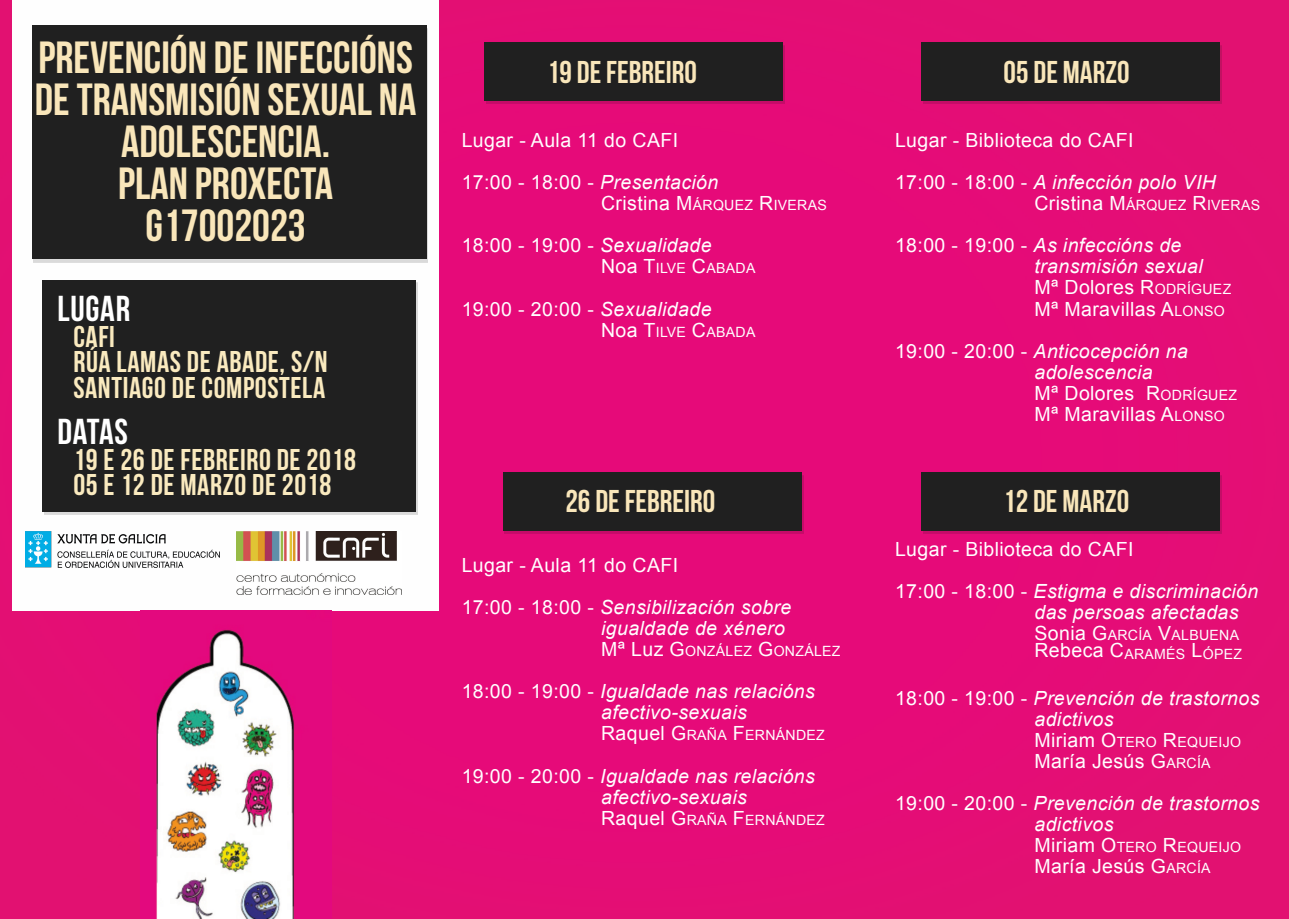
<style>
.page{position:relative;width:1289px;height:919px;background:#fff}
.page>*{position:absolute;margin:0;border:0;box-sizing:border-box;transform-origin:0 0}
.t1{font:45px/42px "Bebas Neue";color:#f9e6ba;text-align:center}
.t2{font:36px "Bebas Neue";letter-spacing:.02em;color:#fff}
.t3{font:31.5px "Bebas Neue";color:#f9e6ba}
.t4{font:30px/25.5px "Bebas Neue";letter-spacing:.02em;color:#faeabf}
.t5{font:19.5px/21px "Arial";letter-spacing:.02em;color:#fff}
.t6{font:italic 19.5px/21px "Arial";letter-spacing:.02em;color:#fff}
.t7{font:14.1px/18.1px "Arial";letter-spacing:.02em;color:#fff}
.s1{font-style:italic}
.s2{font-size:19.5px}
.s3{font-size:14.1px}
.s4{font-style:normal}
</style>
<div class="page">
<div style="left:0;top:0;width:1288px;height:918px;background:#e70678"></div>
<div style="left:13px;top:0;width:426px;height:610px;background:#fefefe"></div>
<div style="left:42px;top:280px;width:373px;height:231px;background:#202020"></div>
<img style="left:26px;top:532px;width:194px;height:35px">
<img style="left:486px;top:46px;width:298px;height:58px">
<div style="left:485px;top:43px;width:298px;height:58px;background:#202020"></div>
<img style="left:505px;top:475px;width:298px;height:58px">
<div style="left:503px;top:472px;width:298px;height:58px;background:#202020"></div>
<img style="left:923px;top:475px;width:298px;height:58px">
<div style="left:921px;top:472px;width:299px;height:58px;background:#202020"></div>
<img style="left:923px;top:46px;width:298px;height:58px">
<div style="left:921px;top:43px;width:299px;height:58px;background:#202020"></div>
<div style="left:32px;top:26px;width:394px;height:233px;background:#202020"></div>
<img style="left:156px;top:629px;width:139px;height:289px">
<img style="left:236px;top:532px;width:166px;height:63px">
<h1 class="t1" style="left:35px;top:39px;width:383px">PREVENCIÓN DE INFECCIÓNS<br>DE TRANSMISIÓN SEXUAL NA<br>ADOLESCENCIA.<br>PLAN PROXECTA<br>G17002023</h1>
<h2 class="t2" style="left:58px;top:292px;width:74px">LUGAR</h2>
<h3 class="t4" style="left:73px;top:325px;width:256px">CAFI<br>RÚA LAMAS DE ABADE, S/N<br>SANTIAGO DE COMPOSTELA</h3>
<h2 class="t2" style="left:58px;top:415px;width:72px">DATAS</h2>
<h3 class="t4" style="left:73px;top:448px;width:284px">19 E 26 DE FEBREIRO DE 2018<br>05 E 12 DE MARZO DE 2018</h3>
<h3 class="t3" style="left:547px;top:58px;width:151px">19 DE FEBREIRO</h3>
<p class="t5" style="left:461px;top:121px;width:258px;line-height:42px">Lugar - Aula 11 do CAFI<br>17:00 - 18:00 - <span class="s1">Presentación</span></p>
<p class="t7" style="left:601px;top:198px;width:227px"><span class="s2">Cristina M</span>ÁRQUEZ <span class="s2">R</span>IVERAS</p>
<p class="t5" style="left:461px;top:237px;width:251px">18:00 - 19:00 - <span class="s1">Sexualidade</span></p>
<p class="t7" style="left:601px;top:261px;width:156px"><span class="s2">Noa T</span>ILVE <span class="s2">C</span>ABADA</p>
<p class="t5" style="left:461px;top:300px;width:251px">19:00 - 20:00 - <span class="s1">Sexualidade</span></p>
<p class="t7" style="left:601px;top:324px;width:156px"><span class="s2">Noa T</span>ILVE <span class="s2">C</span>ABADA</p>
<h3 class="t3" style="left:1003px;top:58px;width:127px">05 DE MARZO</h3>
<p class="t5" style="left:895px;top:121px;width:322px;line-height:42px">Lugar - Biblioteca do CAFI<br>17:00 - 18:00 - <span class="s1">A infección polo VIH</span></p>
<p class="t7" style="left:1034px;top:198px;width:227px"><span class="s2">Cristina M</span>ÁRQUEZ <span class="s2">R</span>IVERAS</p>
<p class="t5" style="left:1034px;top:237px;width:198px;text-indent:-139px">18:00 - 19:00 - <span class="s1">As infeccións de transmisión sexual<br></span>Mª Dolores R<span class="s3">ODRÍGUEZ<br></span>Mª Maravillas A<span class="s3">LONSO</span></p>
<p class="t5" style="left:1034px;top:342px;width:204px;text-indent:-139px">19:00 - 20:00 - <span class="s1">Anticocepción na adolescencia<br></span>Mª Dolores R<span class="s3">ODRÍGUEZ<br></span>Mª Maravillas A<span class="s3">LONSO</span></p>
<h3 class="t3" style="left:565px;top:487px;width:151px">26 DE FEBREIRO</h3>
<h3 class="t3" style="left:1003px;top:487px;width:127px">12 DE MARZO</h3>
<p class="t5" style="left:461px;top:546px;width:331px;line-height:42px">Lugar - Aula 11 do CAFI<br>17:00 - 18:00 - <span class="s1">Sensibilización sobre</span></p>
<p class="t6" style="left:601px;top:619px;width:185px">igualdade de xénero</p>
<p class="t7" style="left:601px;top:643px;width:241px"><span class="s2">Mª Luz G</span>ONZÁLEZ <span class="s2">G</span>ONZÁLEZ</p>
<p class="t6" style="left:601px;top:682px;width:215px;text-indent:-139px"><span class="s4">18:00 - 19:00 -</span> Igualdade nas relacións afectivo-sexuais</p>
<p class="t7" style="left:601px;top:727px;width:225px"><span class="s2">Raquel G</span>RAÑA <span class="s2">F</span>ERNÁNDEZ</p>
<p class="t6" style="left:601px;top:766px;width:215px;text-indent:-139px"><span class="s4">19:00 - 20:00 -</span> Igualdade nas relacións afectivo-sexuais</p>
<p class="t7" style="left:601px;top:811px;width:225px"><span class="s2">Raquel G</span>RAÑA <span class="s2">F</span>ERNÁNDEZ</p>
<p class="t5" style="left:895px;top:530px;width:365px;line-height:42px">Lugar - Biblioteca do CAFI<br>17:00 - 18:00 - <span class="s1">Estigma e discriminación</span></p>
<p class="t6" style="left:1034px;top:603px;width:206px">das persoas afectadas</p>
<p class="t7" style="left:1034px;top:627px;width:209px"><span class="s2">Sonia G</span>ARCÍA <span class="s2">V</span>ALBUENA<br><span class="s2">Rebeca C</span>ARAMÉS <span class="s2">L</span>ÓPEZ</p>
<p class="t6" style="left:895px;top:689px;width:366px;text-align:center"><span class="s4">18:00 - 19:00 -</span> Prevención de trastornos adictivos</p>
<p class="t7" style="left:1034px;top:734px;width:208px"><span class="s2">Miriam O</span>TERO <span class="s2">R</span>EQUEIJO</p>
<p class="t5" style="left:895px;top:742px;width:366px;line-height:42px;text-indent:139px">María Jesús G<span class="s3">ARCÍA<br></span>19:00 - 20:00 - <span class="s1">Prevención de trastornos</span></p>
<p class="t6" style="left:1034px;top:815px;width:80px">adictivos</p>
<p class="t7" style="left:1034px;top:839px;width:208px"><span class="s2">Miriam O</span>TERO <span class="s2">R</span>EQUEIJO</p>
<p class="t5" style="left:1034px;top:857px;width:178px">María Jesús G<span class="s3">ARCÍA</span></p>
</div>
